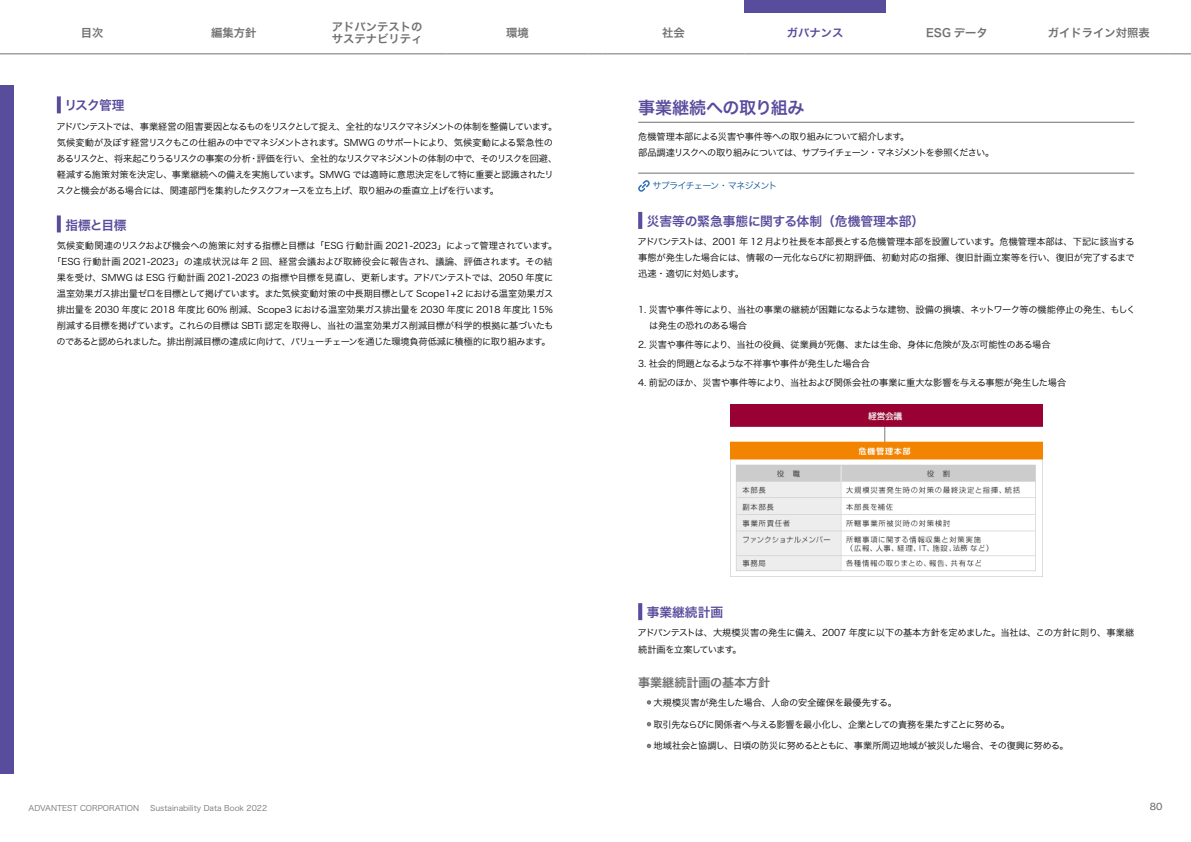
<style>
.page{position:relative;width:1191px;height:842px;background:#fff}
.page>*{position:absolute;margin:0;border:0;box-sizing:border-box;transform-origin:0 0}
.t1{font:17px "Hira Kaku Std W6";letter-spacing:-.02em;color:#584c9d}
.t2{font:12.8px "Hira Kaku Std W6";color:#584c9d}
.t3{font:12px "Hira Kaku Std W6";color:#727171}
.t4{font:11.3px/12px "Hira Kaku Pro N W6";color:#727171}
.t5{font:11.3px "Hira Kaku Pro N W6";color:#584c9d}
.t6{font:9.2px/16.1px "Hira Kaku Std W3";letter-spacing:-.03em;color:#000}
.t7{font:9.2px/16.1px "Hira Kaku Std W3";letter-spacing:-.055em;color:#000}
.t8{font:9.2px/16.1px "Hira Kaku Std W3";letter-spacing:-.08em;color:#000}
.t9{font:9.2px "Hira Kaku Std W3";letter-spacing:-.05em;color:#000}
.t10{font:9.2px "Hira Kaku Std W3";color:#000}
.t11{font:9.2px "Hira Kaku Std W3";letter-spacing:-.105em;color:#15599f}
.t12{font:9.2px "Hira Kaku Std W5";color:#727171}
.t13{font:7.8px "Hira Kaku Std W3";color:#727171}
.s1{color:#727171}
</style>
<div class="page">
<div style="left:0;top:85px;width:13px;height:689px;background:#584c9d"></div>
<div style="left:744px;top:0;width:142px;height:12px;background:#584c9d"></div>
<hr style="left:446px;top:54px;width:142px;height:1px;background:#727171">
<hr style="left:602px;top:54px;width:142px;height:1px;background:#727171">
<hr style="left:744px;top:54px;width:142px;height:1px;background:#727171">
<hr style="left:886px;top:54px;width:142px;height:1px;background:#727171">
<svg style="left:0;top:54px;width:21px;height:1px"></svg>
<hr style="left:21px;top:54px;width:142px;height:1px;background:#727171">
<hr style="left:163px;top:54px;width:142px;height:1px;background:#727171">
<hr style="left:305px;top:54px;width:141px;height:1px;background:#727171">
<svg style="left:588px;top:54px;width:14px;height:1px"></svg>
<hr style="left:1028px;top:54px;width:141px;height:1px;background:#727171">
<svg style="left:1169px;top:54px;width:22px;height:1px"></svg>
<hr style="left:638px;top:122px;width:496px;height:1px;background:#727171">
<hr style="left:638px;top:173px;width:496px;height:1px;background:#727171">
<svg style="left:638px;top:212px;width:4px;height:17px"></svg>
<svg style="left:638px;top:603px;width:4px;height:17px"></svg>
<svg style="left:638px;top:180px;width:11px;height:12px"></svg>
<img style="left:730px;top:404px;width:312px;height:173px">
<svg style="left:57px;top:96px;width:4px;height:17px"></svg>
<svg style="left:57px;top:215px;width:4px;height:17px"></svg>
<p class="t4" style="left:81px;top:27px;width:24px">目次</p>
<p class="t4" style="left:211px;top:27px;width:47px">編集方針</p>
<p class="t4" style="left:332px;top:21px;width:92px">アドバンテストのサステナビリティ</p>
<p class="t4" style="left:506px;top:27px;width:24px">環境</p>
<p class="t4" style="left:662px;top:27px;width:24px">社会</p>
<p class="t5" style="left:787px;top:23px;width:58px">ガバナンス</p>
<p class="t4" style="left:926px;top:27px;width:63px">ESG データ</p>
<p class="t4" style="left:1047px;top:27px;width:104px">ガイドライン対照表</p>
<h2 class="t2" style="left:64px;top:96px;width:62px">リスク管理</h2>
<p class="t7" style="left:56px;top:118px;width:502px">アドバンテストでは、事業経営の阻害要因となるものをリスクとして捉え、全社的なリスクマネジメントの体制を整備しています。気候変動が及ぼす経営リスクもこの仕組みの中でマネジメントされます。SMWG のサポートにより、気候変動による緊急性のあるリスクと、将来起こりうるリスクの事案の分析・評価を行い、全社的なリスクマネジメントの体制の中で、そのリスクを回避、軽減する施策対策を決定し、事業継続への備えを実施しています。SMWG では適時に意思決定をして特に重要と認識されたリスクと機会がある場合には、関連部門を集約したタスクフォースを立ち上げ、取り組みの垂直立上げを行います。</p>
<h2 class="t2" style="left:65px;top:215px;width:63px">指標と目標</h2>
<p class="t6" style="left:52px;top:237px;width:506px;text-align:center">気候変動関連のリスクおよび機会への施策に対する指標と目標は「ESG 行動計画 2021-2023」によって管理されています。「ESG 行動計画 2021-2023」の達成状況は年 2 回、経営会議および取締役会に報告され、議論、評価されます。その結果を受け、SMWG は ESG 行動計画 2021-2023 の指標や目標を見直し、更新します。アドバンテストでは、2050 年度に温室効果ガス排出量ゼロを目標として掲げています。また気候変動対策の中長期目標として Scope1+2 における温室効果ガス排出量を 2030 年度に 2018 年度比 60% 削減、Scope3 における温室効果ガス排出量を 2030 年度に 2018 年度比 15%削減する目標を掲げています。これらの目標は SBTi 認定を取得し、当社の温室効果ガス削減目標が科学的根拠に基づいたものであると認められました。排出削減目標の達成に向けて、バリューチェーンを通じた環境負荷低減に積極的に取り組みます。</p>
<h1 class="t1" style="left:638px;top:95px;width:168px">事業継続への取り組み</h1>
<p class="t8" style="left:638px;top:128px;width:357px">危機管理本部による災害や事件等への取り組みについて紹介します。<br>部品調達リスクへの取り組みについては、サプライチェーン・マネジメントを参照ください。</p>
<p class="t11" style="left:652px;top:179px;width:126px">サプライチェーン・マネジメント</p>
<h2 class="t2" style="left:646px;top:211px;width:279px">災害等の緊急事態に関する体制（危機管理本部）</h2>
<p class="t6" style="left:637px;top:234px;width:498px;text-align:justify">アドバンテストは、2001 年 12 月より社長を本部長とする危機管理本部を設置しています。危機管理本部は、下記に該当する事態が発生した場合には、情報の一元化ならびに初期評価、初動対応の指揮、復旧計画立案等を行い、復旧が完了するまで迅速・適切に対処します。</p>
<p class="t6" style="left:649px;top:301px;width:488px;text-indent:-11px">1. 災害や事件等により、当社の事業の継続が困難になるような建物、設備の損壊、ネットワーク等の機能停止の発生、もしくは発生の恐れのある場合</p>
<p class="t6" style="left:638px;top:336px;width:414px">2. 災害や事件等により、当社の役員、従業員が死傷、または生命、身体に危険が及ぶ可能性のある場合</p>
<p class="t6" style="left:638px;top:355px;width:233px">3. 社会的問題となるような不祥事や事件が発生した場合合</p>
<p class="t6" style="left:638px;top:374px;width:429px">4. 前記のほか、災害や事件等により、当社および関係会社の事業に重大な影響を与える事態が発生した場合</p>
<h2 class="t2" style="left:646px;top:602px;width:78px">事業継続計画</h2>
<p class="t6" style="left:637px;top:625px;width:498px">アドバンテストは、大規模災害の発生に備え、2007 年度に以下の基本方針を定めました。当社は、この方針に則り、事業継続計画を立案しています。</p>
<h3 class="t3" style="left:638px;top:673px;width:134px">事業継続計画の基本方針</h3>
<p class="t10" style="left:644px;top:695px;width:254px"><span class="s1">・</span>大規模災害が発生した場合、人命の安全確保を最優先する。</p>
<p class="t9" style="left:644px;top:717px;width:367px"><span class="s1">・</span>取引先ならびに関係者へ与える影響を最小化し、企業としての責務を果たすことに努める。</p>
<p class="t6" style="left:644px;top:738px;width:426px"><span class="s1">・</span>地域社会と協調し、日頃の防災に努めるとともに、事業所周辺地域が被災した場合、その復興に努める。</p>
<p class="t13" style="left:28px;top:802px;width:112px">ADVANTEST CORPORATION</p>
<p class="t13" style="left:150px;top:802px;width:118px">Sustainability Data Book 2022</p>
<p class="t12" style="left:1149px;top:800px;width:14px">80</p>
</div>
